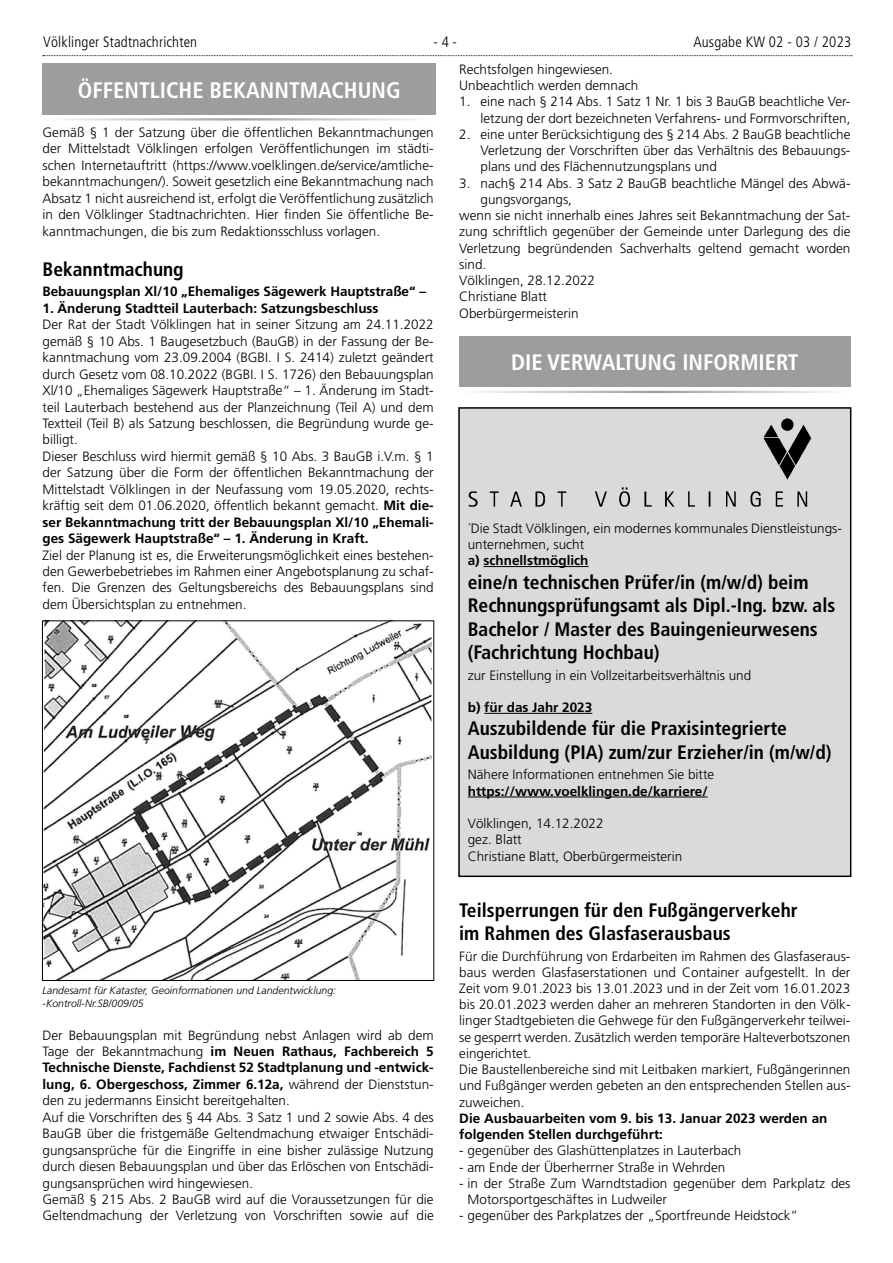
<style>
.page{position:relative;width:893px;height:1263px;background:#fff}
.page>*{position:absolute;margin:0;border:0;box-sizing:border-box;transform-origin:0 0}
.t1{font:700 condensed 22.5px "Frutiger";color:#fff}
.t2{font:700 condensed 22.35px "Frutiger";color:#fff}
.t3{font:700 condensed 19.5px/23.4px "Frutiger";color:#000}
.t4{font:300 condensed 15px "Frutiger";letter-spacing:.01em;color:#000}
.t5{font:300 13.5px/16.5px "Frutiger";color:#000}
.t6{font:700 13.5px/16.2px "Frutiger";color:#000}
.t7{font:italic 300 10.5px/12.9px "Frutiger";color:#000}
.s1{font-weight:700}
</style>
<div class="page">
<svg style="left:43px;top:55px;width:809px;height:1px"></svg>
<div style="left:43px;top:64px;width:393px;height:51px;background:#9d9d9c"></div>
<hr style="left:43px;top:118px;width:393px;height:3px;background:#9d9d9c">
<img style="left:44px;top:623px;width:388px;height:356px">
<div style="left:42px;top:621px;width:392px;height:360px;border:1px solid #000"></div>
<div style="left:459px;top:337px;width:391px;height:50px;background:#9d9d9c"></div>
<hr style="left:459px;top:391px;width:391px;height:2px;background:#9d9d9c">
<div style="left:459px;top:408px;width:392px;height:468px;background:#dadada"></div>
<div style="left:458px;top:407px;width:393px;height:470px;border:2px solid #000"></div>
<p class="t4" style="left:43px;top:33px;width:155px">Völklinger Stadtnachrichten</p>
<p class="t4" style="left:433px;top:33px;width:25px">- 4 -</p>
<p class="t4" style="left:693px;top:33px;width:159px">Ausgabe KW 02 - 03 / 2023</p>
<h1 class="t1" style="left:78px;top:77px;width:324px">ÖFFENTLICHE BEKANNTMACHUNG</h1>
<p class="t5" style="left:43px;top:124px;width:393px;text-align:justify">Gemäß § 1 der Satzung über die öffentlichen Bekanntmachungen der Mittelstadt Völklingen erfolgen Veröffentlichungen im städti&shy;schen Internetauftritt (https://www.voelklingen.de/service/amtliche&shy;bekanntmachungen/). Soweit gesetzlich eine Bekanntmachung nach Absatz 1 nicht ausreichend ist, erfolgt die Veröffentlichung zusätzlich in den Völklinger Stadtnachrichten. Hier finden Sie öffentliche Be&shy;kanntmachungen, die bis zum Redaktionsschluss vorlagen.</p>
<h3 class="t3" style="left:43px;top:257px;width:143px">Bekanntmachung</h3>
<p class="t6" style="left:43px;top:284px;width:385px">Bebauungsplan Xl/10 „Ehemaliges Sägewerk Hauptstraße“ –</p>
<p class="t6" style="left:43px;top:300px;width:338px">1. Änderung Stadtteil Lauterbach: Satzungsbeschluss</p>
<p class="t5" style="left:43px;top:317px;width:393px">Der Rat der Stadt Völklingen hat in seiner Sitzung am 24.11.2022 gemäß § 10 Abs. 1 Baugesetzbuch (BauGB) in der Fassung der Be&shy;kanntmachung vom 23.09.2004 (BGBI. I S. 2414) zuletzt geändert durch Gesetz vom 08.10.2022 (BGBI. I S. 1726) den Bebauungsplan Xl/10 „Ehemaliges Sägewerk Hauptstraße“ – 1. Änderung im Stadt&shy;teil Lauterbach bestehend aus der Planzeichnung (Teil A) und dem Textteil (Teil B) als Satzung beschlossen, die Begründung wurde ge&shy;billigt.<br>Dieser Beschluss wird hiermit gemäß § 10 Abs. 3 BauGB i.V.m. § 1 der Satzung über die Form der öffentlichen Bekanntmachung der Mittelstadt Völklingen in der Neufassung vom 19.05.2020, rechts&shy;kräftig seit dem 01.06.2020, öffentlich bekannt gemacht. <span class="s1">Mit die&shy;ser Bekanntmachung tritt der Bebauungsplan Xl/10 „Ehemali&shy;ges Sägewerk Hauptstraße“ – 1. Änderung in Kraft.</span></p>
<p class="t5" style="left:43px;top:547px;width:393px;text-align:justify">Ziel der Planung ist es, die Erweiterungsmöglichkeit eines bestehen&shy;den Gewerbebetriebes im Rahmen einer Angebotsplanung zu schaf&shy;fen. Die Grenzen des Geltungsbereichs des Bebauungsplans sind dem Übersichtsplan zu entnehmen.</p>
<p class="t5" style="left:459px;top:61px;width:181px">Rechtsfolgen hingewiesen.<br>Unbeachtlich werden demnach</p>
<p class="t5" style="left:459px;top:94px;width:393px;text-align:right">1. eine nach § 214 Abs. 1 Satz 1 Nr. 1 bis 3 BauGB beachtliche Ver&shy;letzung der dort bezeichneten Verfahrens- und Formvorschriften,</p>
<p class="t5" style="left:480px;top:126px;width:371px;text-align:justify;text-indent:-21px">2. eine unter Berücksichtigung des § 214 Abs. 2 BauGB beachtliche Verletzung der Vorschriften über das Verhältnis des Bebauungs&shy;plans und des Flächennutzungsplans und</p>
<p class="t5" style="left:459px;top:175px;width:393px">3. nach§ 214 Abs. 3 Satz 2 BauGB beachtliche Mängel des Abwä-</p>
<p class="t5" style="left:480px;top:191px;width:93px">gungsvorgangs,</p>
<p class="t5" style="left:459px;top:207px;width:393px">wenn sie nicht innerhalb eines Jahres seit Bekanntmachung der Sat-</p>
<p class="t5" style="left:459px;top:224px;width:393px">zung schriftlich gegenüber der Gemeinde unter Darlegung des die</p>
<p class="t5" style="left:459px;top:240px;width:393px">Verletzung begründenden Sachverhalts geltend gemacht worden</p>
<p class="t5" style="left:459px;top:256px;width:29px">sind.</p>
<p class="t5" style="left:459px;top:272px;width:137px">Völklingen, 28.12.2022</p>
<p class="t5" style="left:459px;top:289px;width:89px">Christiane Blatt</p>
<p class="t5" style="left:459px;top:305px;width:121px">Oberbürgermeisterin</p>
<h2 class="t2" style="left:511px;top:349px;width:289px">DIE VERWALTUNG INFORMIERT</h2>
<p class="t5" style="left:468px;top:520px;width:376px">´Die Stadt Völklingen, ein modernes kommunales Dienstleistungs&shy;unternehmen, sucht</p>
<p class="t6" style="left:468px;top:552px;width:122px">a) schnellstmöglich</p>
<h3 class="t3" style="left:468px;top:570px;width:369px">eine/n technischen Prüfer/in (m/w/d) beim Rechnungsprüfungsamt als Dipl.-Ing. bzw. als Bachelor / Master des Bauingenieurwesens (Fachrichtung Hochbau)</h3>
<p class="t5" style="left:468px;top:667px;width:285px">zur Einstellung in ein Vollzeitarbeitsverhältnis und</p>
<p class="t6" style="left:468px;top:699px;width:126px">b) für das Jahr 2023</p>
<h3 class="t3" style="left:468px;top:717px;width:365px">Auszubildende für die Praxisintegrierte<br>Ausbildung (PIA) zum/zur Erzieher/in (m/w/d)</h3>
<p class="t5" style="left:468px;top:767px;width:248px">Nähere Informationen entnehmen Sie bitte</p>
<p class="t6" style="left:468px;top:783px;width:241px">https://www.voelklingen.de/karriere/</p>
<p class="t5" style="left:468px;top:815px;width:216px">Völklingen, 14.12.2022<br>gez. Blatt<br>Christiane Blatt, Oberbürgermeisterin</p>
<h3 class="t3" style="left:459px;top:898px;width:340px">Teilsperrungen für den Fußgängerverkehr im Rahmen des Glasfaserausbaus</h3>
<p class="t5" style="left:459px;top:948px;width:393px">Für die Durchführung von Erdarbeiten im Rahmen des Glasfaseraus&shy;baus werden Glasfaserstationen und Container aufgestellt. In der Zeit vom 9.01.2023 bis 13.01.2023 und in der Zeit vom 16.01.2023 bis 20.01.2023 werden daher an mehreren Standorten in den Völk&shy;linger Stadtgebieten die Gehwege für den Fußgängerverkehr teilwei&shy;se gesperrt werden. Zusätzlich werden temporäre Halteverbotszonen eingerichtet.<br>Die Baustellenbereiche sind mit Leitbaken markiert, Fußgängerinnen und Fußgänger werden gebeten an den entsprechenden Stellen aus&shy;zuweichen.</p>
<p class="t6" style="left:459px;top:1110px;width:370px">Die Ausbauarbeiten vom 9. bis 13. Januar 2023 werden an folgenden Stellen durchgeführt:</p>
<p class="t5" style="left:459px;top:1143px;width:284px">- gegenüber des Glashüttenplatzes in Lauterbach</p>
<p class="t5" style="left:459px;top:1159px;width:268px">- am Ende der Überherrner Straße in Wehrden</p>
<p class="t5" style="left:467px;top:1175px;width:384px;text-indent:-8px">- in der Straße Zum Warndtstadion gegenüber dem Parkplatz des<br>Motorsportgeschäftes in Ludweiler</p>
<p class="t5" style="left:459px;top:1208px;width:340px">- gegenüber des Parkplatzes der „Sportfreunde Heidstock“</p>
<p class="t7" style="left:43px;top:984px;width:295px">Landesamt für Kataster, Geoinformationen und Landentwicklung: -Kontroll-Nr.SB/009/05</p>
<p class="t5" style="left:43px;top:1027px;width:393px">Der Bebauungsplan mit Begründung nebst Anlagen wird ab dem Tage der Bekanntmachung <span class="s1">im Neuen Rathaus, Fachbereich 5<br>Technische Dienste, Fachdienst 52 Stadtplanung und -entwick&shy;lung, 6. Obergeschoss, Zimmer 6.12a,</span> während der Dienststun&shy;den zu jedermanns Einsicht bereitgehalten.<br>Auf die Vorschriften des § 44 Abs. 3 Satz 1 und 2 sowie Abs. 4 des BauGB über die fristgemäße Geltendmachung etwaiger Entschädi&shy;gungsansprüche für die Eingriffe in eine bisher zulässige Nutzung durch diesen Bebauungsplan und über das Erlöschen von Entschädi&shy;gungsansprüchen wird hingewiesen.<br>Gemäß § 215 Abs. 2 BauGB wird auf die Voraussetzungen für die Geltendmachung der Verletzung von Vorschriften sowie auf die</p>
</div>
